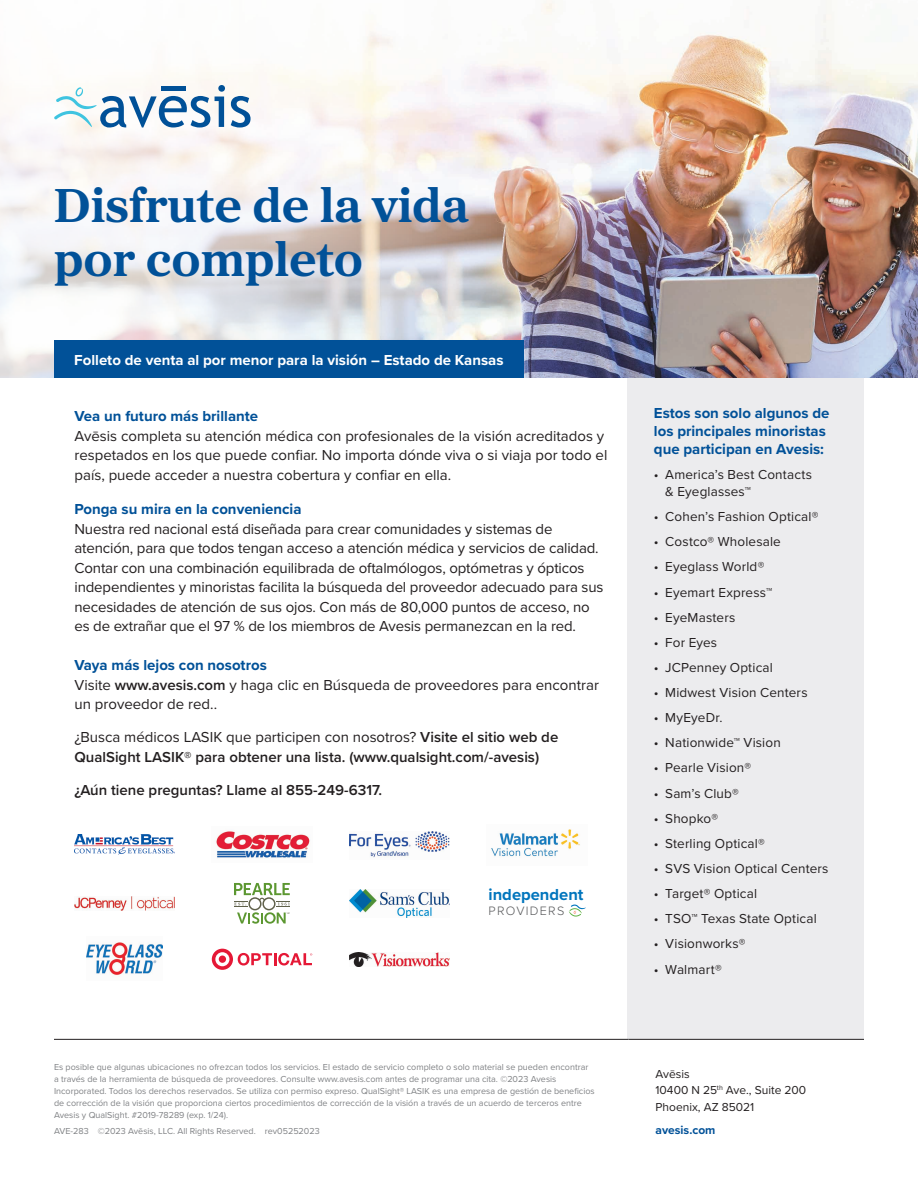
<style>
.page{position:relative;width:918px;height:1188px;background:#fff}
.page>*{position:absolute;margin:0;border:0;box-sizing:border-box;transform-origin:0 0}
.t1{font:700 49.5px/54px "Proxima Sera";color:#015198}
.t2{font:700 16.5px "Proxima Nova";color:#0075bd}
.t3{font:15px/19.5px "Proxima Nova";letter-spacing:-.01em;color:#231f20}
.t4{font:600 15px/19.5px "Proxima Nova";color:#231f20}
.t5{font:700 15px/18px "Proxima Nova";color:#015198}
.t6{font:700 15px "Proxima Nova";color:#fff}
.t7{font:13.5px/16.5px "Proxima Nova";letter-spacing:.01em;color:#231f20}
.t8{font:300 12.6px "Proxima Nova";letter-spacing:.1em;color:#57585a}
.t9{font:12px/16.5px "Proxima Nova";color:#231f20}
.t10{font:700 12px "Proxima Nova";color:#015198}
.t11{font:9px/12px "Proxima Nova";color:#808285}
.s1{font-weight:700;color:#015198}
.s2{font-weight:600}
.s3{font-weight:400}
</style>
<div class="page">
<div style="left:627px;top:356px;width:237px;height:684px;background:#ececee"></div>
<img style="left:540px;top:0;width:378px;height:378px">
<svg style="left:0;top:25px;width:540px;height:353px;fill:#f7f5f5"></svg>
<div style="left:54px;top:340px;width:470px;height:38px;background:#015198"></div>
<svg style="left:212px;top:949px;width:100px;height:21px"></svg>
<img style="left:349px;top:953px;width:101px;height:13px">
<img style="left:86px;top:942px;width:77px;height:33px">
<img style="left:216px;top:831px;width:94px;height:27px">
<img style="left:349px;top:832px;width:101px;height:26px">
<img style="left:74px;top:834px;width:101px;height:20px">
<img style="left:491px;top:829px;width:89px;height:28px">
<svg style="left:234px;top:883px;width:56px;height:41px"></svg>
<img style="left:349px;top:890px;width:101px;height:28px">
<img style="left:74px;top:897px;width:101px;height:14px">
<svg style="left:569px;top:904px;width:17px;height:13px"></svg>
<svg style="left:231px;top:96px;width:20px;height:32px"></svg>
<svg style="left:54px;top:85px;width:171px;height:43px"></svg>
<hr style="left:54px;top:1039px;width:575px;height:1px;background:#231f20">
<hr style="left:629px;top:1039px;width:235px;height:1px;background:#231f20">
<h1 class="t1" style="left:54px;top:176px;width:416px">Disfrute de la vida por completo</h1>
<p class="t6" style="left:74px;top:348px;width:431px">Folleto de venta al por menor para la visión – Estado de Kansas</p>
<p class="t5" style="left:74px;top:407px;width:185px">Vea un futuro más brillante</p>
<p class="t3" style="left:74px;top:425px;width:534px">Avēsis completa su atención médica con profesionales de la visión acreditados y respetados en los que puede confiar. No importa dónde viva o si viaja por todo el país, puede acceder a nuestra cobertura y confiar en ella.</p>
<p class="t5" style="left:74px;top:500px;width:229px">Ponga su mira en la conveniencia</p>
<p class="t3" style="left:74px;top:518px;width:531px">Nuestra red nacional está diseñada para crear comunidades y sistemas de atención, para que todos tengan acceso a atención médica y servicios de calidad.<br>Contar con una combinación equilibrada de oftalmólogos, optómetras y ópticos independientes y minoristas facilita la búsqueda del proveedor adecuado para sus necesidades de atención de sus ojos. Con más de 80,000 puntos de acceso, no es de extrañar que el 97 % de los miembros de Avesis permanezcan en la red.</p>
<p class="t3" style="left:74px;top:655px;width:526px"><span class="s1">Vaya más lejos con nosotros<br></span>Visite <span class="s2">www.avesis.com</span> y haga clic en Búsqueda de proveedores para encontrar un proveedor de red..</p>
<p class="t4" style="left:74px;top:727px;width:485px"><span class="s3">¿Busca médicos LASIK que participen con nosotros?</span> Visite el sitio web de<br>QualSight LASIK® para obtener una lista. (www.qualsight.com/-avesis)</p>
<p class="t4" style="left:74px;top:779px;width:309px">¿Aún tiene preguntas? Llame al 855-249-6317.</p>
<p class="t2" style="left:489px;top:882px;width:96px">independent</p>
<p class="t8" style="left:489px;top:902px;width:77px">PROVIDERS</p>
<p class="t11" style="left:54px;top:1061px;width:542px">Es posible que algunas ubicaciones no ofrezcan todos los servicios. El estado de servicio completo o solo material se pueden encontrar a través de la herramienta de búsqueda de proveedores. Consulte www.avesis.com antes de programar una cita. ©2023 Avesis Incorporated. Todos los derechos reservados. Se utiliza con permiso expreso. QualSight® LASIK es una empresa de gestión de beneficios de corrección de la visión que proporciona ciertos procedimientos de corrección de la visión a través de un acuerdo de terceros entre Avesis y QualSight. #2019-78289 (exp. 1/24).</p>
<p class="t11" style="left:54px;top:1125px;width:267px">AVE-283 ©2023 Avēsis, LLC. All Rights Reserved. rev05252023</p>
<p class="t5" style="left:654px;top:404px;width:177px">Estos son solo algunos de los principales minoristas que participan en Avesis:</p>
<p class="t7" style="left:665px;top:466px;width:148px;text-indent:-11px">• America’s Best Contacts &amp; Eyeglasses™</p>
<p class="t7" style="left:654px;top:508px;width:166px">• Cohen’s Fashion Optical®</p>
<p class="t7" style="left:654px;top:533px;width:128px">• Costco® Wholesale</p>
<p class="t7" style="left:654px;top:558px;width:112px">• Eyeglass World®</p>
<p class="t7" style="left:654px;top:583px;width:120px">• Eyemart Express™</p>
<p class="t7" style="left:654px;top:608px;width:83px">• EyeMasters</p>
<p class="t7" style="left:654px;top:633px;width:65px">• For Eyes</p>
<p class="t7" style="left:654px;top:659px;width:120px">• JCPenney Optical</p>
<p class="t7" style="left:654px;top:684px;width:155px">• Midwest Vision Centers</p>
<p class="t7" style="left:654px;top:709px;width:70px">• MyEyeDr.</p>
<p class="t7" style="left:654px;top:734px;width:128px">• Nationwide™ Vision</p>
<p class="t7" style="left:654px;top:759px;width:99px">• Pearle Vision®</p>
<p class="t7" style="left:654px;top:784px;width:86px">• Sam’s Club®</p>
<p class="t7" style="left:654px;top:809px;width:66px">• Shopko®</p>
<p class="t7" style="left:654px;top:835px;width:112px">• Sterling Optical®</p>
<p class="t7" style="left:654px;top:860px;width:176px">• SVS Vision Optical Centers</p>
<p class="t7" style="left:654px;top:885px;width:105px">• Target® Optical</p>
<p class="t7" style="left:654px;top:910px;width:164px">• TSO™ Texas State Optical</p>
<p class="t7" style="left:654px;top:935px;width:93px">• Visionworks®</p>
<p class="t7" style="left:654px;top:960px;width:69px">• Walmart®</p>
<p class="t9" style="left:656px;top:1065px;width:152px">Avēsis<br>10400 N 25<sup>th</sup> Ave., Suite 200<br>Phoenix, AZ 85021</p>
<p class="t10" style="left:656px;top:1121px;width:61px">avesis.com</p>
</div>
